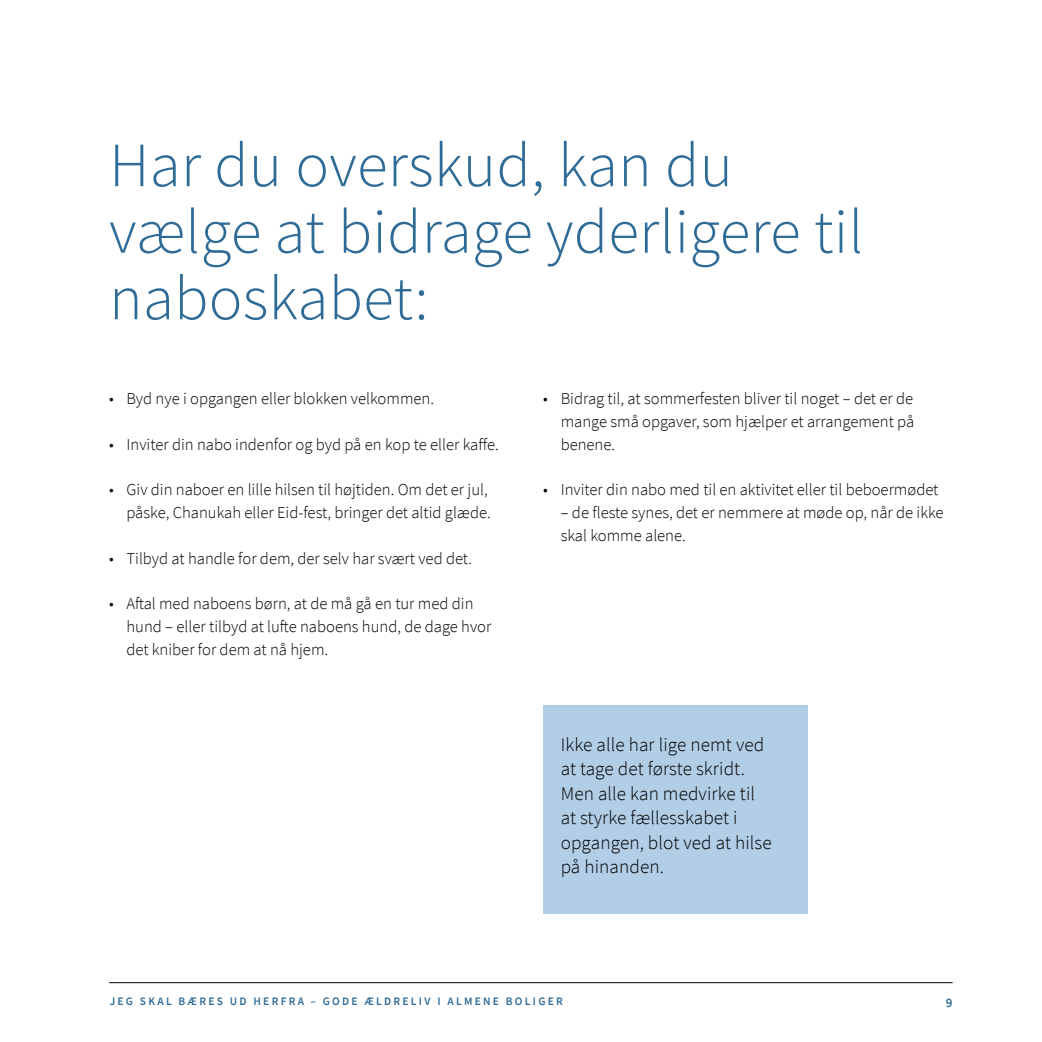
<style>
.page{position:relative;width:1042px;height:1042px;background:#fff}
.page>*{position:absolute;margin:0;border:0;box-sizing:border-box;transform-origin:0 0}
.t1{font:300 63px/66.5px "Source Sans Pro";letter-spacing:.005em;color:#2f6b97}
.t2{font:300 19.25px/24.5px "Source Sans Pro";letter-spacing:.005em;color:#000}
.t3{font:300 16.62px/22.8px "Source Sans Pro";color:#000}
.t4{font:600 13.12px "Source Sans Pro";color:#2f6b97}
.t5{font:600 11.38px "Source Sans Pro";letter-spacing:.2em;color:#2f6b97}
</style>
<div class="page">
<hr style="left:109px;top:982px;width:843px;height:1px;background:#000">
<div style="left:543px;top:705px;width:265px;height:209px;background:#b2cee7"></div>
<h1 class="t1" style="left:109px;top:132px;width:756px">Har du overskud, kan du vælge at bidrage yderligere til naboskabet:</h1>
<p class="t3" style="left:109px;top:387px;width:326px">• Byd nye i opgangen eller blokken velkommen.</p>
<p class="t3" style="left:109px;top:433px;width:391px">• Inviter din nabo indenfor og byd på en kop te eller kaffe.</p>
<p class="t3" style="left:109px;top:478px;width:383px;text-align:right">• Giv din naboer en lille hilsen til højtiden. Om det er jul, påske, Chanukah eller Eid-fest, bringer det altid glæde.</p>
<p class="t3" style="left:109px;top:547px;width:364px">• Tilbyd at handle for dem, der selv har svært ved det.</p>
<p class="t3" style="left:126px;top:592px;width:366px;text-indent:-17px">• Aftal med naboens børn, at de må gå en tur med din hund – eller tilbyd at lufte naboens hund, de dage hvor det kniber for dem at nå hjem.</p>
<p class="t3" style="left:561px;top:387px;width:355px;text-align:justify;text-indent:-17px">• Bidrag til, at sommerfesten bliver til noget – det er de mange små opgaver, som hjælper et arrangement på benene.</p>
<p class="t3" style="left:543px;top:478px;width:397px">• Inviter din nabo med til en aktivitet eller til beboermødet</p>
<p class="t3" style="left:561px;top:501px;width:384px">– de fleste synes, det er nemmere at møde op, når de ikke skal komme alene.</p>
<p class="t2" style="left:561px;top:732px;width:213px">Ikke alle har lige nemt ved at tage det første skridt.<br>Men alle kan medvirke til at styrke fællesskabet i opgangen, blot ved at hilse på hinanden.</p>
<p class="t5" style="left:110px;top:994px;width:455px">JEG SKAL BÆRES UD HERFRA – GODE ÆLDRELIV I ALMENE BOLIGER</p>
<p class="t4" style="left:946px;top:993px;width:8px">9</p>
</div>
